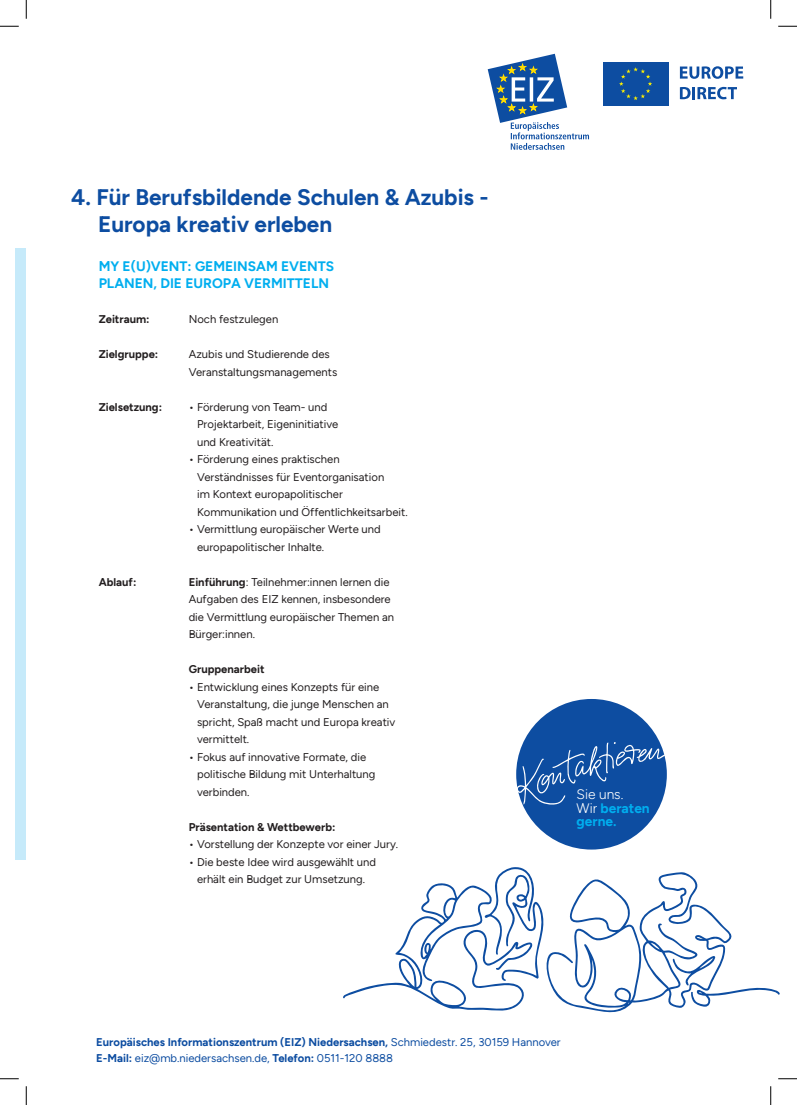
<style>
.page{position:relative;width:797px;height:1105px;background:#fff}
.page>*{position:absolute;margin:0;border:0;box-sizing:border-box;transform-origin:0 0}
.t1{font:700 22.5px/27px "Figtree";color:#0d4da1}
.t2{font:700 13.75px "Figtree";color:#00aeef}
.t3{font:300 13.75px "Figtree";color:#fff}
.t4{font:11.25px/17.5px "Figtree";color:#231f20}
.t5{font:700 11.25px "Figtree";color:#0d4da1}
.t6{font:700 11.25px "Figtree";color:#231f20}
.t7{font:11.25px "Figtree";color:#0d4da1}
.s1{font-weight:700}
.s2{font-weight:300;color:#fff}
.s3{font-weight:400}
</style>
<div class="page">
<div style="left:16px;top:248px;width:10px;height:612px;background:#c6eafa"></div>
<div style="left:601px;top:61px;width:69px;height:46px;background:#0d4da1"></div>
<svg style="left:619px;top:67px;width:33px;height:33px"></svg>
<svg style="left:680px;top:66px;width:63px;height:13px"></svg>
<svg style="left:680px;top:87px;width:57px;height:12px"></svg>
<svg style="left:487px;top:54px;width:102px;height:96px"></svg>
<svg style="left:343px;top:867px;width:436px;height:146px"></svg>
<div style="left:516px;top:699px;width:151px;height:150px;background:#0d4da1;border-radius:50%"></div>
<svg style="left:516px;top:742px;width:151px;height:64px"></svg>
<svg style="left:0;top:25px;width:19px;height:2px"></svg>
<svg style="left:778px;top:25px;width:19px;height:2px"></svg>
<svg style="left:0;top:1078px;width:19px;height:1px"></svg>
<svg style="left:778px;top:1078px;width:19px;height:1px"></svg>
<svg style="left:25px;top:0;width:2px;height:19px"></svg>
<svg style="left:25px;top:1086px;width:2px;height:19px"></svg>
<svg style="left:770px;top:0;width:1px;height:19px"></svg>
<svg style="left:770px;top:1086px;width:1px;height:19px"></svg>
<p class="t1" style="left:98px;top:184px;width:392px;text-indent:-27px">4. Für Berufsbildende Schulen &amp; Azubis -<br>Europa kreativ erleben</p>
<p class="t2" style="left:99px;top:258px;width:237px">MY E(U)VENT: GEMEINSAM EVENTS</p>
<p class="t2" style="left:99px;top:276px;width:232px">PLANEN, DIE EUROPA VERMITTELN</p>
<p class="t6" style="left:99px;top:313px;width:52px">Zeitraum:</p>
<p class="t4" style="left:189px;top:311px;width:91px">Noch festzulegen</p>
<p class="t6" style="left:99px;top:348px;width:61px">Zielgruppe:</p>
<p class="t4" style="left:189px;top:346px;width:143px">Azubis und Studierende des</p>
<p class="t4" style="left:189px;top:363px;width:150px">Veranstaltungsmanagements</p>
<p class="t6" style="left:99px;top:401px;width:65px">Zielsetzung:</p>
<p class="t4" style="left:189px;top:398px;width:140px">• Förderung von Team- und</p>
<p class="t4" style="left:197px;top:416px;width:143px">Projektarbeit, Eigeninitiative</p>
<p class="t4" style="left:197px;top:433px;width:78px">und Kreativität.</p>
<p class="t4" style="left:189px;top:451px;width:152px">• Förderung eines praktischen</p>
<p class="t4" style="left:197px;top:468px;width:189px">Verständnisses für Eventorganisation</p>
<p class="t4" style="left:197px;top:486px;width:147px">im Kontext europapolitischer</p>
<p class="t4" style="left:197px;top:503px;width:212px">Kommunikation und Öffentlichkeitsarbeit.</p>
<p class="t4" style="left:197px;top:521px;width:185px;text-indent:-8px">• Vermittlung europäischer Werte und europapolitischer Inhalte.</p>
<p class="t6" style="left:99px;top:576px;width:39px">Ablauf:</p>
<p class="t4" style="left:189px;top:573px;width:203px"><span class="s1">Einführung</span>: Teilnehmer:innen lernen die<br>Aufgaben des EIZ kennen, insbesondere</p>
<p class="t4" style="left:189px;top:608px;width:207px">die Vermittlung europäischer Themen an</p>
<p class="t4" style="left:189px;top:626px;width:68px">Bürger:innen.</p>
<p class="t6" style="left:189px;top:663px;width:77px">Gruppenarbeit</p>
<p class="t4" style="left:189px;top:678px;width:192px">• Entwicklung eines Konzepts für eine</p>
<p class="t4" style="left:197px;top:696px;width:200px">Veranstaltung, die junge Menschen an spricht, Spaß macht und Europa kreativ vermittelt.</p>
<p class="t4" style="left:189px;top:748px;width:179px">• Fokus auf innovative Formate, die</p>
<p class="t4" style="left:197px;top:766px;width:180px">politische Bildung mit Unterhaltung</p>
<p class="t4" style="left:197px;top:783px;width:54px">verbinden.</p>
<p class="t6" style="left:189px;top:821px;width:148px">Präsentation &amp; Wettbewerb:</p>
<p class="t4" style="left:189px;top:836px;width:211px">• Vorstellung der Konzepte vor einer Jury.</p>
<p class="t4" style="left:189px;top:853px;width:189px;text-align:center">• Die beste Idee wird ausgewählt und erhält ein Budget zur Umsetzung.</p>
<p class="t3" style="left:576px;top:786px;width:48px">Sie uns.</p>
<p class="t2" style="left:576px;top:800px;width:75px"><span class="s2">Wir</span> beraten</p>
<p class="t2" style="left:576px;top:814px;width:41px">gerne.</p>
<p class="t5" style="left:96px;top:1035px;width:466px">Europäisches Informationszentrum (EIZ) Niedersachsen, <span class="s3">Schmiedestr. 25, 30159 Hannover</span></p>
<p class="t7" style="left:96px;top:1052px;width:298px"><span class="s1">E-Mail:</span> eiz@mb.niedersachsen.de, <span class="s1">Telefon:</span> 0511-120 8888</p>
</div>
